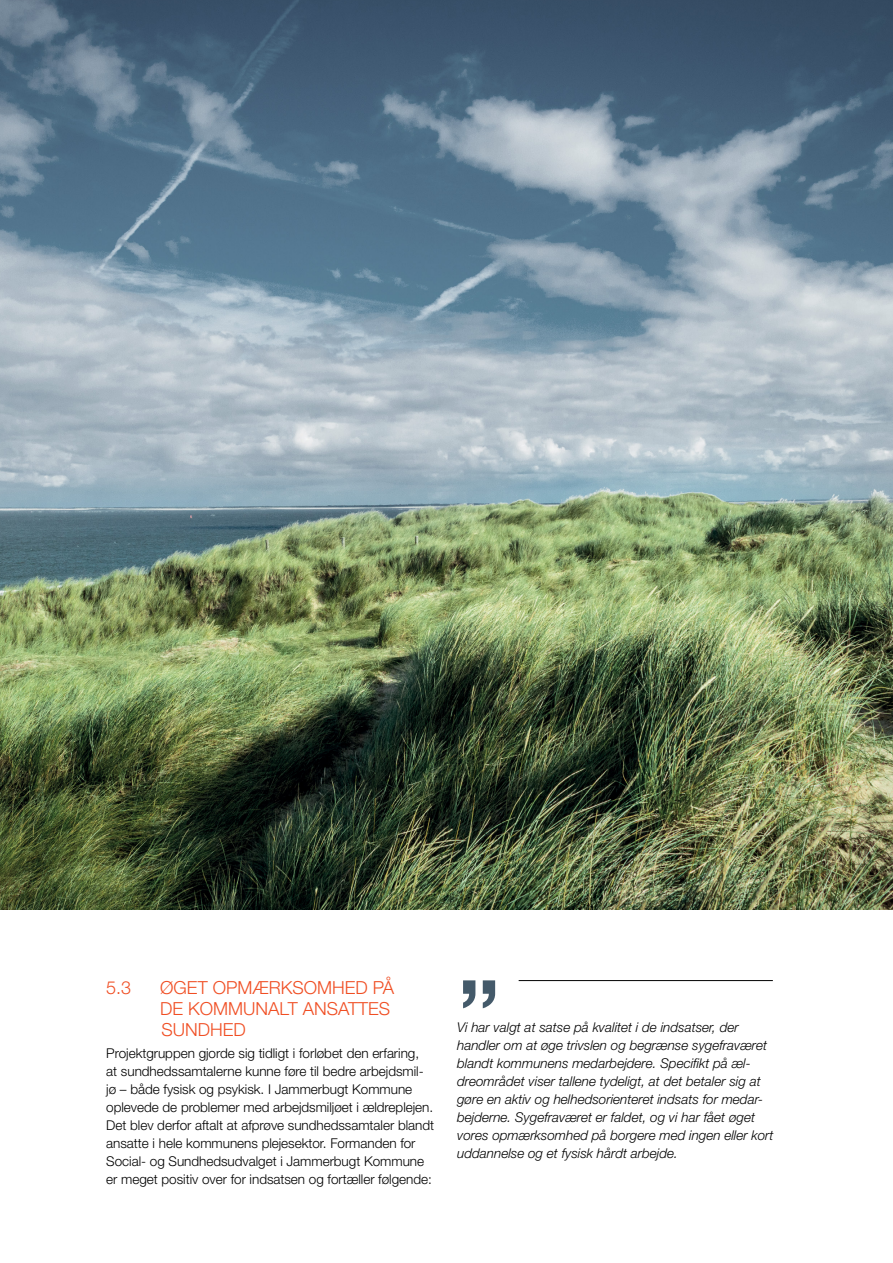
<style>
.page{position:relative;width:893px;height:1263px;background:#fff}
.page>*{position:absolute;margin:0;border:0;box-sizing:border-box;transform-origin:0 0}
.t1{font:500 99px "Helvetica Neue LT Std";color:#445a6a}
.t2{font:300 18px/21px "Helvetica Neue LT Std";color:#f04e23}
.t3{font:300 13.5px/18px "Helvetica Neue LT Std";color:#000}
.t4{font:italic 300 13.5px/18px "Helvetica Neue LT Std";color:#000}
</style>
<div class="page">
<img style="left:0;top:0;width:893px;height:909px">
<hr style="left:519px;top:980px;width:254px;height:1px;background:#000">
<h2 class="t2" style="left:106px;top:976px;width:27px">5.3</h2>
<h2 class="t2" style="left:160px;top:976px;width:235px">ØGET OPMÆRKSOMHED PÅ<br>DE KOMMUNALT ANSATTES<br>SUNDHED</h2>
<p class="t3" style="left:106px;top:1044px;width:329px">Projektgruppen gjorde sig tidligt i forløbet den erfaring,<br>at sundhedssamtalerne kunne føre til bedre arbejdsmil&shy;jø – både fysisk og psykisk. I Jammerbugt Kommune oplevede de problemer med arbejdsmiljøet i ældreplejen.<br>Det blev derfor aftalt at afprøve sundhedssamtaler blandt ansatte i hele kommunens plejesektor. Formanden for Social- og Sundhedsudvalget i Jammerbugt Kommune er meget positiv over for indsatsen og fortæller følgende:</p>
<h1 class="t1" style="left:457px;top:957px;width:45px">”</h1>
<p class="t4" style="left:457px;top:1017px;width:318px">Vi har valgt at satse på kvalitet i de indsatser, der handler om at øge trivslen og begrænse sygefraværet blandt kommunens medarbejdere. Specifikt på æl&shy;dreområdet viser tallene tydeligt, at det betaler sig at gøre en aktiv og helhedsorienteret indsats for medar&shy;bejderne. Sygefraværet er faldet, og vi har fået øget vores opmærksomhed på borgere med ingen eller kort uddannelse og et fysisk hårdt arbejde.</p>
</div>
